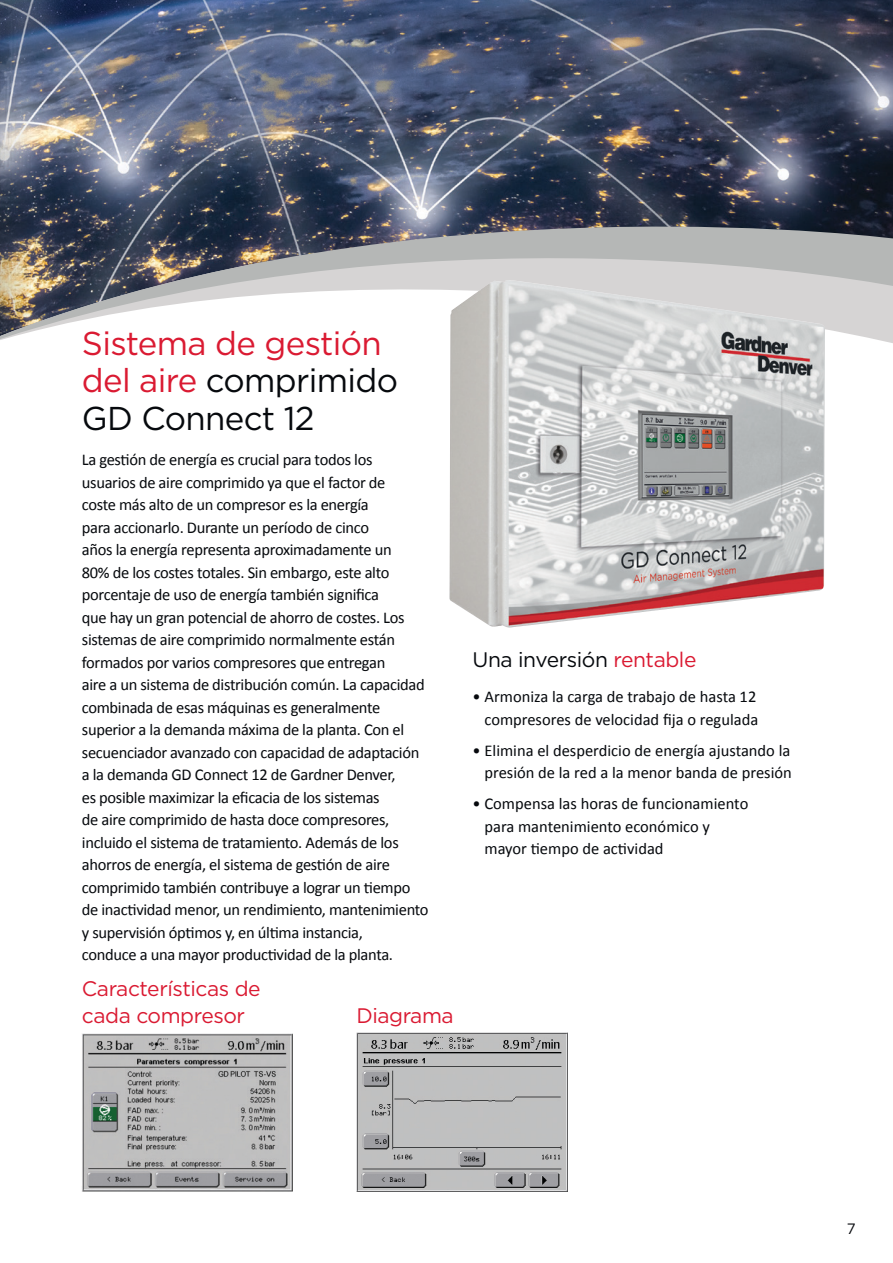
<style>
.page{position:relative;width:893px;height:1263px;background:#fff}
.page>*{position:absolute;margin:0;border:0;box-sizing:border-box;transform-origin:0 0}
.t1{font:33px/37.5px "Gotham";letter-spacing:-.02em;color:#da1a32}
.t2{font:21px/27px "Gotham";letter-spacing:-.02em;color:#da1a32}
.t3{font:21px "Gotham";letter-spacing:-.02em;color:#06090d}
.t4{font:16.5px/22.5px "Calibri";letter-spacing:-.02em;color:#06090d}
.t5{font:16.5px/22.5px "Calibri";color:#06090d;text-align:right}
.t6{font:15px "Gotham";color:#06090d}
.s1{color:#06090d}
.s2{color:#da1a32}
</style>
<div class="page">
<img style="left:34px;top:0;width:859px;height:174px">
<img style="left:0;top:0;width:34px;height:174px">
<svg style="left:0;top:174px;width:893px;height:169px;background:#84888f"></svg>
<img style="left:82px;top:1034px;width:210px;height:158px">
<img style="left:356px;top:1032px;width:212px;height:159px">
<img style="left:449px;top:280px;width:376px;height:348px">
<h1 class="t1" style="left:82px;top:324px;width:318px">Sistema de gestión del aire <span class="s1">comprimido<br>GD Connect 12</span></h1>
<p class="t4" style="left:82px;top:448px;width:348px">La gestión de energía es crucial para todos los usuarios de aire comprimido ya que el factor de<br>coste más alto de un compresor es la energía<br>para accionarlo. Durante un período de cinco<br>años la energía representa aproximadamente un<br>80% de los costes totales. Sin embargo, este alto porcentaje de uso de energía también significa<br>que hay un gran potencial de ahorro de costes. Los sistemas de aire comprimido normalmente están formados por varios compresores que entregan<br>aire a un sistema de distribución común. La capacidad combinada de esas máquinas es generalmente superior a la demanda máxima de la planta. Con el secuenciador avanzado con capacidad de adaptación a la demanda GD Connect 12 de Gardner Denver,<br>es posible maximizar la eficacia de los sistemas<br>de aire comprimido de hasta doce compresores, incluido el sistema de tratamiento. Además de los ahorros de energía, el sistema de gestión de aire comprimido también contribuye a lograr un tiempo de inactividad menor, un rendimiento, mantenimiento y supervisión óptimos y, en última instancia,<br>conduce a una mayor productividad de la planta.</p>
<p class="t2" style="left:82px;top:975px;width:180px">Características de cada compresor</p>
<p class="t2" style="left:356px;top:1001px;width:99px">Diagrama</p>
<p class="t3" style="left:473px;top:646px;width:225px">Una inversión <span class="s2">rentable</span></p>
<p class="t5" style="left:473px;top:684px;width:287px">• Armoniza la carga de trabajo de hasta 12 compresores de velocidad fija o regulada</p>
<p class="t5" style="left:473px;top:738px;width:321px">• Elimina el desperdicio de energía ajustando la presión de la red a la menor banda de presión</p>
<p class="t5" style="left:484px;top:791px;width:265px;text-align:left;text-indent:-12px">• Compensa las horas de funcionamiento para mantenimiento económico y mayor tiempo de actividad</p>
<p class="t6" style="left:847px;top:1219px;width:10px">7</p>
</div>
